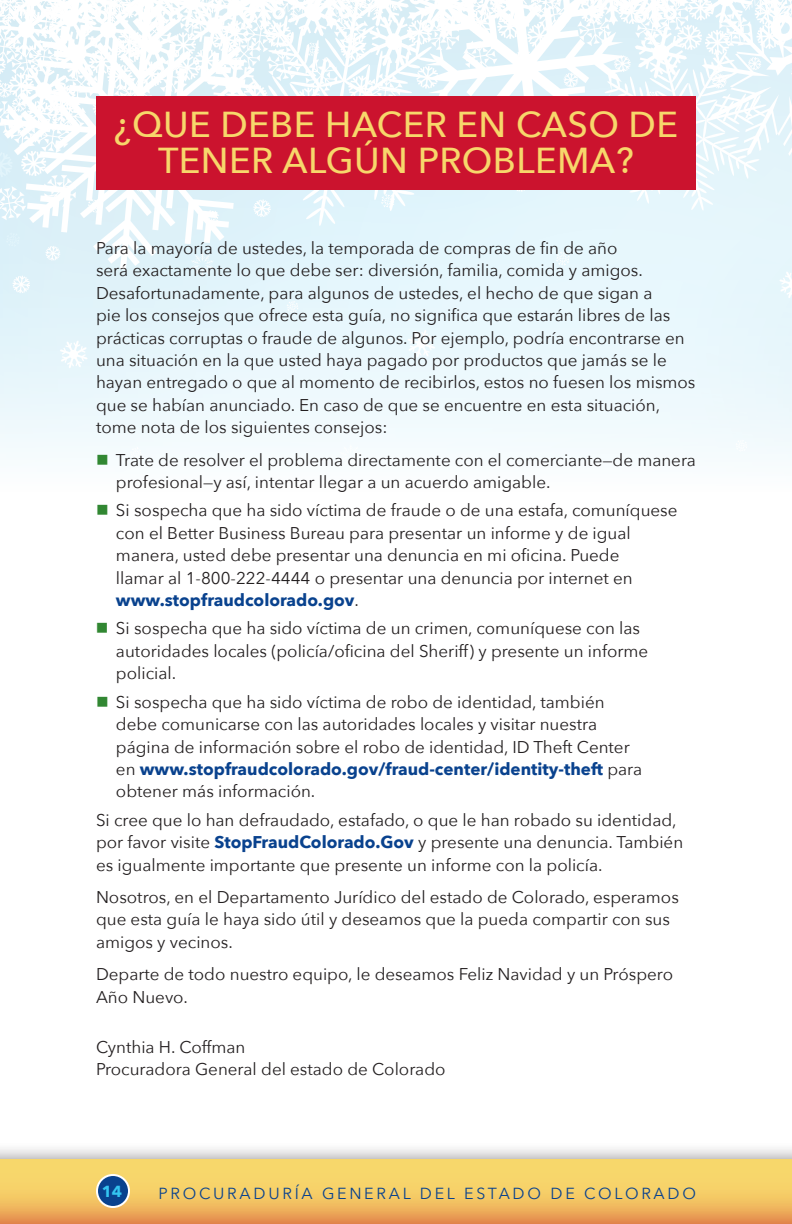
<style>
.page{position:relative;width:792px;height:1224px;background:#fff}
.page>*{position:absolute;margin:0;border:0;box-sizing:border-box;transform-origin:0 0}
.t1{font:500 36px/36px "Avenir Next";letter-spacing:.01em;color:#f7d76b;text-align:center}
.t2{font:17px/22.4px "Avenir Next";color:#231f20}
.t3{font:16px "Avenir Next";letter-spacing:.17em;color:#09428e}
.t4{font:700 16px "Avenir Next";color:#34c5f1}
.s1{color:#318732}
.s2{font-weight:700;color:#09428e}
</style>
<div class="page">
<svg style="left:0;top:224px;width:792px;height:234px"></svg>
<svg style="left:779px;top:271px;width:13px;height:27px"></svg>
<svg style="left:130px;top:446px;width:12px;height:12px"></svg>
<svg style="left:571px;top:335px;width:12px;height:12px"></svg>
<svg style="left:408px;top:330px;width:27px;height:28px"></svg>
<svg style="left:60px;top:341px;width:28px;height:27px"></svg>
<svg style="left:191px;top:270px;width:23px;height:7px"></svg>
<svg style="left:0;top:224px;width:271px;height:46px;background:#e1f3f9"></svg>
<svg style="left:45px;top:246px;width:15px;height:15px"></svg>
<svg style="left:6px;top:233px;width:14px;height:14px"></svg>
<svg style="left:13px;top:276px;width:17px;height:17px"></svg>
<svg style="left:556px;top:251px;width:14px;height:15px"></svg>
<svg style="left:0;top:0;width:792px;height:224px"></svg>
<svg style="left:736px;top:440px;width:11px;height:12px"></svg>
<svg style="left:287px;top:301px;width:12px;height:12px"></svg>
<svg style="left:339px;top:444px;width:23px;height:14px"></svg>
<div style="left:96px;top:96px;width:600px;height:94px;background:#cb132e"></div>
<div style="left:0;top:1141px;width:792px;height:83px;background:#231f20;opacity:.54"></div>
<svg style="left:0;top:1159px;width:792px;height:65px;background:#f2c263"></svg>
<div style="left:97px;top:1175px;width:32px;height:32px;background:#09428e;border-radius:50%"></div>
<div style="left:96px;top:1174px;width:34px;height:34px;border:2px solid #fff;border-radius:50%"></div>
<h1 class="t1" style="left:114px;top:106px;width:566px">¿QUE DEBE HACER EN CASO DE<br>TENER ALGÚN PROBLEMA?</h1>
<p class="t2" style="left:96px;top:237px;width:601px">Para la mayoría de ustedes, la temporada de compras de fin de año<br>será exactamente lo que debe ser: diversión, familia, comida y amigos.<br>Desafortunadamente, para algunos de ustedes, el hecho de que sigan a<br>pie los consejos que ofrece esta guía, no significa que estarán libres de las prácticas corruptas o fraude de algunos. Por ejemplo, podría encontrarse en una situación en la que usted haya pagado por productos que jamás se le hayan entregado o que al momento de recibirlos, estos no fuesen los mismos que se habían anunciado. En caso de que se encuentre en esta situación, tome nota de los siguientes consejos:</p>
<p class="t2" style="left:116px;top:449px;width:582px;text-indent:-20px"><span class="s1">■</span> Trate de resolver el problema directamente con el comerciante—de manera profesional—y así, intentar llegar a un acuerdo amigable.</p>
<p class="t2" style="left:116px;top:499px;width:563px;text-indent:-20px"><span class="s1">■</span> Si sospecha que ha sido víctima de fraude o de una estafa, comuníquese con el Better Business Bureau para presentar un informe y de igual manera, usted debe presentar una denuncia en mi oficina. Puede<br>llamar al 1-800-222-4444 o presentar una denuncia por internet en <span class="s2">www.stopfraudcolorado.gov</span>.</p>
<p class="t2" style="left:116px;top:617px;width:534px;text-indent:-20px"><span class="s1">■</span> Si sospecha que ha sido víctima de un crimen, comuníquese con las autoridades locales (policía/oficina del Sheriff) y presente un informe policial.</p>
<p class="t2" style="left:116px;top:691px;width:528px;text-indent:-20px"><span class="s1">■</span> Si sospecha que ha sido víctima de robo de identidad, también debe comunicarse con las autoridades locales y visitar nuestra página de información sobre el robo de identidad, ID Theft Center en <span class="s2">www.stopfraudcolorado.gov/fraud-center/identity-theft</span> para obtener más información.</p>
<p class="t2" style="left:96px;top:809px;width:589px">Si cree que lo han defraudado, estafado, o que le han robado su identidad, por favor visite <span class="s2">StopFraudColorado.Gov</span> y presente una denuncia. También es igualmente importante que presente un informe con la policía.</p>
<p class="t2" style="left:96px;top:886px;width:584px">Nosotros, en el Departamento Jurídico del estado de Colorado, esperamos que esta guía le haya sido útil y deseamos que la pueda compartir con sus amigos y vecinos.</p>
<p class="t2" style="left:96px;top:963px;width:579px">Departe de todo nuestro equipo, le deseamos Feliz Navidad y un Próspero<br>Año Nuevo.</p>
<p class="t2" style="left:96px;top:1036px;width:351px">Cynthia H. Coffman<br>Procuradora General del estado de Colorado</p>
<p class="t4" style="left:102px;top:1182px;width:22px">14</p>
<p class="t3" style="left:158px;top:1184px;width:539px">PROCURADURÍA GENERAL DEL ESTADO DE COLORADO</p>
</div>
